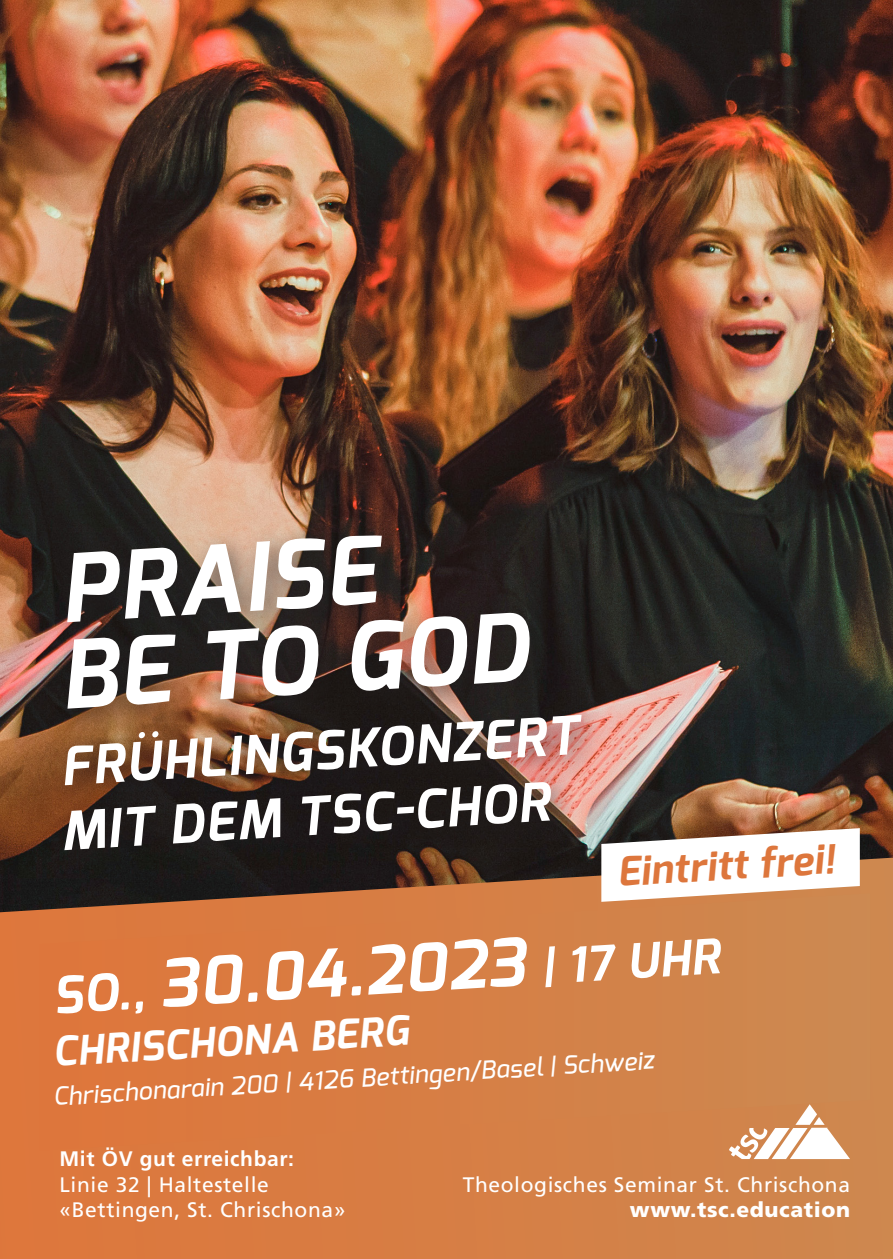
<style>
.page{position:relative;width:893px;height:1259px;background:#fff}
.page>*{position:absolute;margin:0;border:0;box-sizing:border-box;transform-origin:0 0}
.Credit{font:italic 700 93.9px "Exo";color:#fff}
.Credit-2{font:italic 700 66px "Exo";color:#fff}
.Credit-3{font:italic 700 53.1px "Exo";color:#fff}
.Credit-4{font:italic 700 51px "Exo";color:#fff}
.Credit-5{font:italic 700 40.5px "Exo";color:#fff}
.Credit-6{font:italic 700 40.2px "Exo";color:#dd763c}
.Credit-7{font:italic 500 24.6px "Exo";color:#fff}
.Credit-8{font:21px/25.2px "Frutiger LT Std";letter-spacing:.03em;color:#fff;text-align:right}
.s1{font-size:48px}
.s2{font-weight:700}
.s3{font-weight:900}
</style>
<div class="page">
<img style="left:0;top:0;width:893px;height:857px">
<svg style="left:0;top:857px;width:893px;height:402px;background:#c97741"></svg>
<svg style="left:39px;top:893px;width:831px;height:257px;background:#d37d44"></svg>
<svg style="left:601px;top:828px;width:259px;height:74px"></svg>
<svg style="left:729px;top:1104px;width:121px;height:55px"></svg>
<div style="left:50px;top:520px;width:559px;height:357px;background:#231f20;opacity:.6"></div>
<p class="Credit" style="left:57px;top:527px;width:319px;rotate:-3deg">PRAISE</p>
<p class="Credit" style="left:57px;top:613px;width:470px;rotate:-3deg">BE TO GOD</p>
<p class="Credit-3" style="left:59px;top:730px;width:519px;rotate:-3deg">FRÜHLINGSKONZERT</p>
<p class="Credit-3" style="left:59px;top:795px;width:491px;rotate:-3deg">MIT DEM TSC-CHOR</p>
<p class="Credit-6" style="left:616px;top:845px;width:219px;rotate:-3deg">Eintritt frei!</p>
<p class="Credit-2" style="left:157px;top:943px;width:561px;rotate:-4deg">30.04.2023 <span class="s1">| 17 UHR</span></p>
<p class="Credit-5" style="left:51px;top:1027px;width:357px;rotate:-4deg">CHRISCHONA BERG</p>
<p class="Credit-4" style="left:51px;top:962px;width:93px;rotate:-3deg">SO.,</p>
<p class="Credit-7" style="left:52px;top:1083px;width:603px;rotate:-4deg">Chrischonarain 200 | 4126 Bettingen/Basel | Schweiz</p>
<p class="Credit-8" style="left:60px;top:1146px;width:287px;text-align:left"><span class="s2">Mit ÖV gut erreichbar:<br></span>Linie 32 | Haltestelle «Bettingen, St. Chrischona»</p>
<p class="Credit-8" style="left:463px;top:1172px;width:389px">Theologisches Seminar St. Chrischona <span class="s3">www.tsc.education</span></p>
</div>
